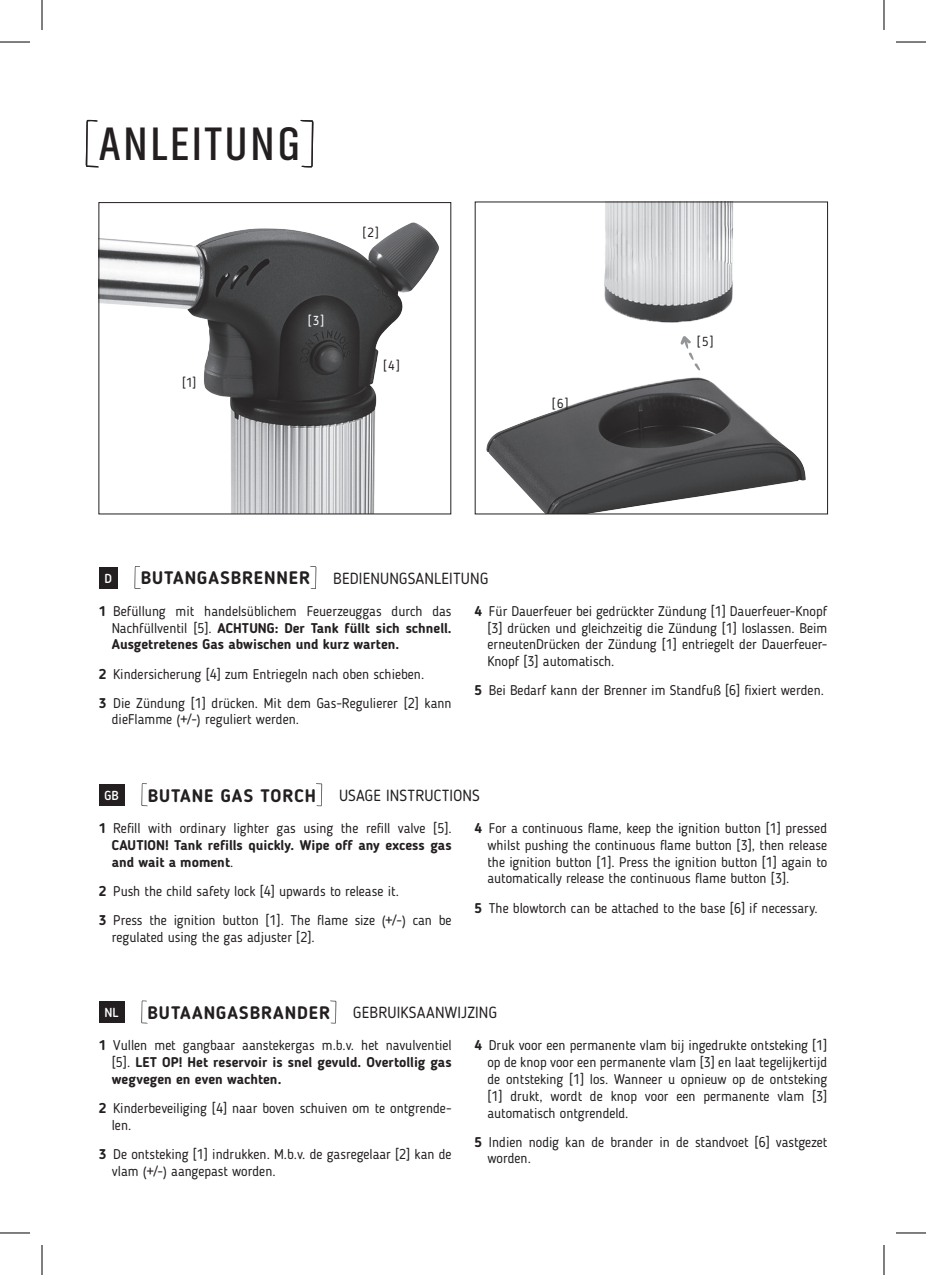
<style>
.page{position:relative;width:926px;height:1275px;background:#fff}
.page>*{position:absolute;margin:0;border:0;box-sizing:border-box;transform-origin:0 0}
.t1{font:600 48px "Akhand";letter-spacing:.05em;color:#231f20}
.t2{font:700 18px "Blogger Sans";letter-spacing:.05em;color:#231f20}
.t3{font:16px "Blogger Sans";letter-spacing:.01em;color:#231f20}
.t4{font:14px/16.8px "Blogger Sans";color:#231f20}
.t5{font:700 14px/16.8px "Blogger Sans";color:#231f20;text-align:justify}
.t6{font:13px "Blogger Sans";color:#231f20}
.t7{font:500 13px "Blogger Sans";color:#fff}
.t8{font:13px "Blogger Sans";color:#fff}
.s1{font-weight:400}
.s2{font-weight:700}
</style>
<div class="page">
<svg style="left:86px;top:120px;width:13px;height:47px"></svg>
<svg style="left:300px;top:120px;width:13px;height:47px"></svg>
<img style="left:486px;top:204px;width:319px;height:308px">
<div style="left:475px;top:202px;width:353px;height:312px;border:1px solid #231f20"></div>
<svg style="left:681px;top:336px;width:19px;height:35px"></svg>
<div style="left:99px;top:567px;width:18px;height:21px;background:#231f20"></div>
<svg style="left:134px;top:566px;width:7px;height:23px"></svg>
<svg style="left:310px;top:566px;width:6px;height:23px"></svg>
<div style="left:99px;top:784px;width:25px;height:21px;background:#231f20"></div>
<svg style="left:141px;top:783px;width:7px;height:23px"></svg>
<svg style="left:316px;top:783px;width:6px;height:23px"></svg>
<div style="left:99px;top:1001px;width:25px;height:21px;background:#231f20"></div>
<svg style="left:141px;top:1000px;width:6px;height:23px"></svg>
<svg style="left:330px;top:1000px;width:6px;height:23px"></svg>
<img style="left:101px;top:222px;width:338px;height:290px">
<hr style="left:0;top:42px;width:30px;height:1px;background:#000">
<hr style="left:896px;top:42px;width:30px;height:1px;background:#000">
<hr style="left:0;top:1232px;width:30px;height:1px;background:#000">
<hr style="left:896px;top:1232px;width:30px;height:1px;background:#000">
<hr style="left:42px;top:0;width:1px;height:30px;background:#000">
<hr style="left:42px;top:1245px;width:1px;height:30px;background:#000">
<hr style="left:884px;top:0;width:1px;height:30px;background:#000">
<hr style="left:884px;top:1245px;width:1px;height:30px;background:#000">
<p class="t1" style="left:99px;top:118px;width:203px">ANLEITUNG</p>
<p class="t6" style="left:182px;top:375px;width:16px">[1]</p>
<p class="t8" style="left:308px;top:313px;width:18px">[3]</p>
<p class="t6" style="left:362px;top:225px;width:18px">[2]</p>
<p class="t6" style="left:383px;top:358px;width:18px">[4]</p>
<p class="t6" style="left:552px;top:395px;width:18px">[6]</p>
<p class="t6" style="left:697px;top:334px;width:18px">[5]</p>
<p class="t7" style="left:104px;top:570px;width:9px">D</p>
<p class="t2" style="left:141px;top:567px;width:171px">BUTANGASBRENNER</p>
<p class="t3" style="left:333px;top:568px;width:156px">BEDIENUNGSANLEITUNG</p>
<p class="t5" style="left:112px;top:602px;width:341px;text-indent:-13px">1 <span class="s1">Befüllung mit handelsüblichem Feuerzeuggas durch das Nachfüllventil [5].</span> ACHTUNG: Der Tank füllt sich schnell.<br>Ausgetretenes Gas abwischen und kurz warten.</p>
<p class="t4" style="left:99px;top:665px;width:327px"><span class="s2">2</span> Kindersicherung [4] zum Entriegeln nach oben schieben.</p>
<p class="t4" style="left:112px;top:694px;width:341px;text-indent:-13px"><span class="s2">3</span> Die Zündung [1] drücken. Mit dem Gas-Regulierer [2] kann dieFlamme (+/-) reguliert werden.</p>
<p class="t4" style="left:487px;top:602px;width:341px;text-align:justify;text-indent:-13px"><span class="s2">4</span> Für Dauerfeuer bei gedrückter Zündung [1] Dauerfeuer-Knopf [3] drücken und gleichzeitig die Zündung [1] loslassen. Beim erneutenDrücken der Zündung [1] entriegelt der Dauerfeuer-Knopf [3] automatisch.</p>
<p class="t4" style="left:474px;top:682px;width:351px"><span class="s2">5</span> Bei Bedarf kann der Brenner im Standfuß [6] fixiert werden.</p>
<p class="t7" style="left:104px;top:787px;width:16px">GB</p>
<p class="t2" style="left:148px;top:784px;width:170px">BUTANE GAS TORCH</p>
<p class="t3" style="left:339px;top:785px;width:142px">USAGE INSTRUCTIONS</p>
<p class="t5" style="left:112px;top:819px;width:341px;text-indent:-13px">1 <span class="s1">Refill with ordinary lighter gas using the refill valve [5].<br></span>CAUTION! Tank refills quickly. Wipe off any excess gas and wait a moment<span class="s1">.</span></p>
<p class="t4" style="left:99px;top:882px;width:302px"><span class="s2">2</span> Push the child safety lock [4] upwards to release it.</p>
<p class="t4" style="left:112px;top:911px;width:341px;text-indent:-13px"><span class="s2">3</span> Press the ignition button [1]. The flame size (+/-) can be regulated using the gas adjuster [2].</p>
<p class="t4" style="left:487px;top:819px;width:341px;text-align:justify;text-indent:-13px"><span class="s2">4</span> For a continuous flame, keep the ignition button [1] pressed whilst pushing the continuous flame button [3], then release the ignition button [1]. Press the ignition button [1] again to automatically release the continuous flame button [3].</p>
<p class="t4" style="left:474px;top:899px;width:345px"><span class="s2">5</span> The blowtorch can be attached to the base [6] if necessary.</p>
<p class="t7" style="left:104px;top:1004px;width:16px">NL</p>
<p class="t2" style="left:148px;top:1002px;width:184px">BUTAANGASBRANDER</p>
<p class="t3" style="left:353px;top:1003px;width:145px">GEBRUIKSAANWIJZING</p>
<p class="t5" style="left:112px;top:1037px;width:341px;text-indent:-13px">1 <span class="s1">Vullen met gangbaar aanstekergas m.b.v. het navulventiel [5].</span> LET OP! Het reservoir is snel gevuld. Overtollig gas wegvegen en even wachten.</p>
<p class="t4" style="left:112px;top:1099px;width:341px;text-indent:-13px"><span class="s2">2</span> Kinderbeveiliging [4] naar boven schuiven om te ontgrende&shy;len.</p>
<p class="t4" style="left:112px;top:1145px;width:341px;text-indent:-13px"><span class="s2">3</span> De ontsteking [1] indrukken. M.b.v. de gasregelaar [2] kan de vlam (+/-) aangepast worden.</p>
<p class="t4" style="left:487px;top:1037px;width:341px;text-align:justify;text-indent:-13px"><span class="s2">4</span> Druk voor een permanente vlam bij ingedrukte ontsteking [1] op de knop voor een permanente vlam [3] en laat tegelijkertijd de ontsteking [1] los. Wanneer u opnieuw op de ontsteking [1] drukt, wordt de knop voor een permanente vlam [3] automatisch ontgrendeld.</p>
<p class="t4" style="left:487px;top:1133px;width:341px;text-indent:-13px"><span class="s2">5</span> Indien nodig kan de brander in de standvoet [6] vastgezet worden.</p>
</div>
